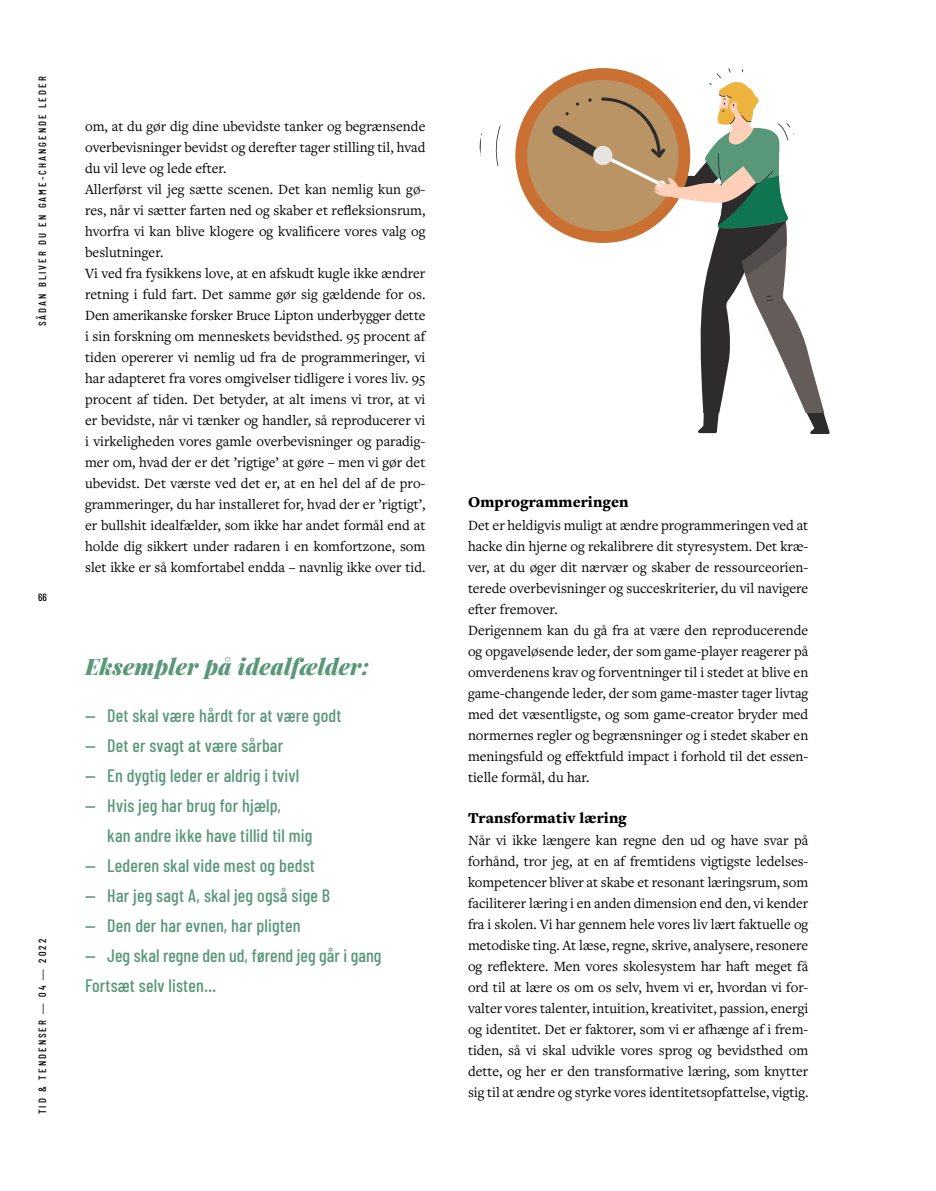
<style>
.page{position:relative;width:936px;height:1191px;background:#fff}
.page>*{position:absolute;margin:0;border:0;box-sizing:border-box;transform-origin:0 0}
.t1{font:italic 900 22.5px "Playfair Display";letter-spacing:.01em;color:#599779}
.t2{font:500 18px/30px "Barlow Condensed";letter-spacing:.01em;color:#599779}
.t3{font:900 15.75px "Freight Text Pro";letter-spacing:.01em;color:#000}
.t4{font:14.7px/21px "Freight Text Pro";color:#000}
.t5{font:500 10.5px "Barlow Condensed";letter-spacing:.2em;color:#000}
.s1{font-family:"Univers LT";font-weight:300}
</style>
<div class="page">
<div style="left:515px;top:68px;width:175px;height:175px;background:#c97032;border-radius:50%"></div>
<div style="left:527px;top:80px;width:151px;height:151px;background:#ba9465;border-radius:50%"></div>
<svg style="left:551px;top:68px;width:278px;height:366px"></svg>
<svg style="left:495px;top:125px;width:5px;height:41px"></svg>
<svg style="left:479px;top:133px;width:3px;height:23px"></svg>
<p class="t5" style="left:36px;top:326px;width:251px;rotate:-90deg">SÅDAN BLIVER DU EN GAME-CHANGENDE LEDER</p>
<p class="t5" style="left:38px;top:591px;width:10px">66</p>
<p class="t5" style="left:36px;top:1114px;width:177px;rotate:-90deg">TID &amp; TENDENSER <span class="s1">—</span> 04 <span class="s1">—</span> 2022</p>
<p class="t4" style="left:85px;top:115px;width:342px">om, at du gør dig dine ubevidste tanker og begrænsende overbevisninger bevidst og derefter tager stilling til, hvad du vil leve og lede efter.<br>Allerførst vil jeg sætte scenen. Det kan nemlig kun gø&shy;res, når vi sætter farten ned og skaber et refleksionsrum, hvorfra vi kan blive klogere og kvalificere vores valg og beslutninger.<br>Vi ved fra fysikkens love, at en afskudt kugle ikke ændrer retning i fuld fart. Det samme gør sig gældende for os.<br>Den amerikanske forsker Bruce Lipton underbygger dette i sin forskning om menneskets bevidsthed. 95 procent af tiden opererer vi nemlig ud fra de programmeringer, vi har adapteret fra vores omgivelser tidligere i vores liv. 95 procent af tiden. Det betyder, at alt imens vi tror, at vi er bevidste, når vi tænker og handler, så reproducerer vi i virkeligheden vores gamle overbevisninger og paradig&shy;mer om, hvad der er det ’rigtige’ at gøre – men vi gør det ubevidst. Det værste ved det er, at en hel del af de pro&shy;grammeringer, du har installeret for, hvad der er ’rigtigt’, er bullshit idealfælder, som ikke har andet formål end at holde dig sikkert under radaren i en komfortzone, som slet ikke er så komfortabel endda – navnlig ikke over tid.</p>
<h1 class="t1" style="left:85px;top:650px;width:285px">Eksempler på idealfælder:</h1>
<p class="t2" style="left:85px;top:700px;width:258px">— Det skal være hårdt for at være godt</p>
<p class="t2" style="left:85px;top:730px;width:200px">— Det er svagt at være sårbar</p>
<p class="t2" style="left:85px;top:760px;width:216px">— En dygtig leder er aldrig i tvivl</p>
<p class="t2" style="left:107px;top:790px;width:207px;text-indent:-22px">— Hvis jeg har brug for hjælp,<br>kan andre ikke have tillid til mig</p>
<p class="t2" style="left:85px;top:850px;width:231px">— Lederen skal vide mest og bedst</p>
<p class="t2" style="left:85px;top:880px;width:246px">— Har jeg sagt A, skal jeg også sige B</p>
<p class="t2" style="left:85px;top:910px;width:217px">— Den der har evnen, har pligten</p>
<p class="t2" style="left:85px;top:940px;width:298px">— Jeg skal regne den ud, førend jeg går i gang<br>Fortsæt selv listen…</p>
<p class="t3" style="left:468px;top:491px;width:162px">Omprogrammeringen</p>
<p class="t4" style="left:468px;top:514px;width:342px">Det er heldigvis muligt at ændre programmeringen ved at hacke din hjerne og rekalibrere dit styresystem. Det kræ&shy;ver, at du øger dit nærvær og skaber de ressourceorien&shy;terede overbevisninger og succeskriterier, du vil navigere efter fremover.<br>Derigennem kan du gå fra at være den reproducerende og opgaveløsende leder, der som game-player reagerer på omverdenens krav og forventninger til i stedet at blive en game-changende leder, der som game-master tager livtag med det væsentligste, og som game-creator bryder med normernes regler og begrænsninger og i stedet skaber en meningsfuld og effektfuld impact i forhold til det essen&shy;tielle formål, du har.</p>
<p class="t3" style="left:468px;top:807px;width:160px">Transformativ læring</p>
<p class="t4" style="left:468px;top:829px;width:342px;text-align:justify">Når vi ikke længere kan regne den ud og have svar på forhånd, tror jeg, at en af fremtidens vigtigste ledelses&shy;kompetencer bliver at skabe et resonant læringsrum, som faciliterer læring i en anden dimension end den, vi kender fra i skolen. Vi har gennem hele vores liv lært faktuelle og metodiske ting. At læse, regne, skrive, analysere, resonere og reflektere. Men vores skolesystem har haft meget få ord til at lære os om os selv, hvem vi er, hvordan vi for&shy;valter vores talenter, intuition, kreativitet, passion, energi og identitet. Det er faktorer, som vi er afhænge af i frem&shy;tiden, så vi skal udvikle vores sprog og bevidsthed om dette, og her er den transformative læring, som knytter sig til at ændre og styrke vores identitetsopfattelse, vigtig.</p>
</div>
